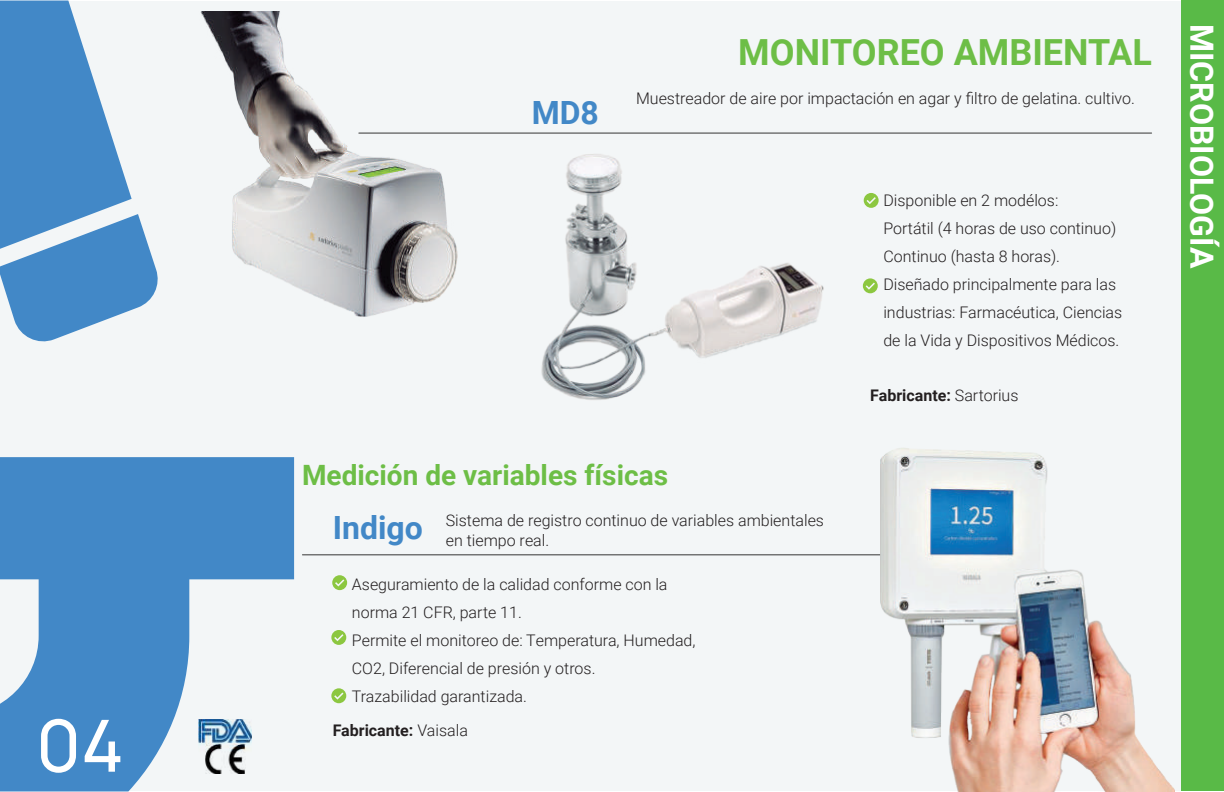
<style>
.page{position:relative;width:1224px;height:792px;background:#fff}
.page>*{position:absolute;margin:0;border:0;box-sizing:border-box;transform-origin:0 0}
.t1{font:200 72px "Manrope";color:#fff}
.t2{font:700 36px "Roboto";color:#6dbe46}
.t3{font:700 32px "Roboto";color:#fff}
.t4{font:700 32px "Roboto";color:#4288c7}
.t5{font:700 28px "Roboto";color:#6dbe46}
.t6{font:300 16px/28px "Roboto";color:#231f20}
.t7{font:700 16px "Roboto";color:#231f20}
.s1{font-weight:300}
</style>
<div class="page">
<div style="left:0;top:1px;width:1224px;height:790px;background:#f3f6f7"></div>
<svg style="left:0;top:457px;width:294px;height:335px;fill:#4288c7"></svg>
<svg style="left:0;top:0;width:158px;height:342px"></svg>
<img style="left:198px;top:719px;width:54px;height:55px">
<div style="left:1182px;top:0;width:42px;height:792px;background:#59ba47"></div>
<hr style="left:359px;top:133px;width:793px;height:1px;background:#353534">
<hr style="left:302px;top:554px;width:699px;height:1px;background:#353534">
<svg style="left:871px;top:193px;width:8px;height:15px"></svg>
<svg style="left:332px;top:575px;width:15px;height:15px"></svg>
<svg style="left:871px;top:278px;width:7px;height:15px"></svg>
<svg style="left:331px;top:630px;width:15px;height:15px"></svg>
<svg style="left:331px;top:688px;width:15px;height:15px"></svg>
<img style="left:200px;top:12px;width:265px;height:305px">
<img style="left:541px;top:154px;width:330px;height:246px">
<img style="left:864px;top:448px;width:310px;height:344px">
<hr style="left:1223px;top:0;width:1px;height:792px;background:#00a5d0">
<h1 class="t1" style="left:36px;top:695px;width:89px">04</h1>
<h3 class="t4" style="left:532px;top:90px;width:69px">MD8</h3>
<h2 class="t2" style="left:738px;top:27px;width:415px">MONITOREO AMBIENTAL</h2>
<p class="t6" style="left:636px;top:84px;width:500px">Muestreador de aire por impactación en agar y filtro de gelatina. cultivo.</p>
<p class="t6" style="left:883px;top:185px;width:240px">Disponible en 2 modélos:<br>Portátil (4 horas de uso continuo)<br>Continuo (hasta 8 horas).<br>Diseñado principalmente para las industrias: Farmacéutica, Ciencias de la Vida y Dispositivos Médicos.</p>
<p class="t7" style="left:870px;top:384px;width:150px">Fabricante: <span class="s1">Sartorius</span></p>
<h3 class="t5" style="left:302px;top:455px;width:368px">Medición de variables físicas</h3>
<h3 class="t4" style="left:333px;top:505px;width:92px">Indigo</h3>
<p class="t6" style="left:446px;top:510px;width:380px;line-height:20px">Sistema de registro continuo de variables ambientales en tiempo real.</p>
<p class="t6" style="left:352px;top:570px;width:345px">Aseguramiento de la calidad conforme con la norma 21 CFR, parte 11.<br>Permite el monitoreo de: Temperatura, Humedad, CO2, Diferencial de presión y otros.<br>Trazabilidad garantizada.</p>
<p class="t7" style="left:333px;top:719px;width:137px">Fabricante: <span class="s1">Vaisala</span></p>
<h3 class="t3" style="left:1224px;top:24px;width:246px;rotate:90deg">MICROBIOLOGÍA</h3>
</div>
